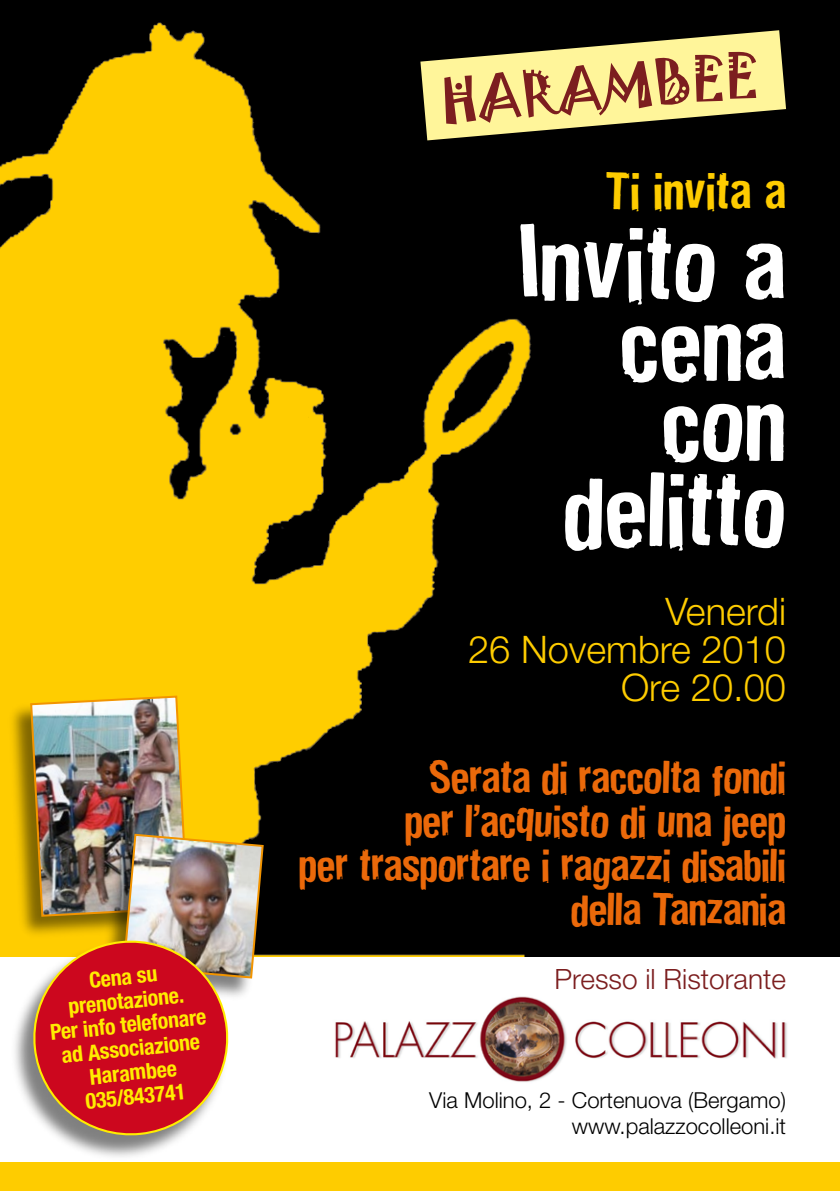
<style>
.page{position:relative;width:840px;height:1191px;background:#fff}
.page>*{position:absolute;margin:0;border:0;box-sizing:border-box;transform-origin:0 0}
.t1{font:96px/82px "Dirtyhouse";color:#fff;text-align:right}
.t2{font:68.8px "Jokerman Plain";color:#7c1e1f}
.t3{font:48px "Dirtyhouse";color:#fecc00}
.t4{font:42px/44px "Dirtyhouse";letter-spacing:-.01em;color:#eb690a;text-align:right}
.t5{font:300 38px/38px "Helvetica Neue";color:#fecc00;text-align:right}
.t6{font:300 28px "Helvetica Neue";color:#7c1e1f}
.t7{font:700 condensed 22px/24px "Helvetica Neue";color:#ffec00;text-align:center}
.t8{font:300 22px/26.4px "Helvetica Neue";color:#000;text-align:right}
</style>
<div class="page">
<div style="left:0;top:561px;width:839px;height:395px;background:#000"></div>
<div style="left:0;top:0;width:839px;height:595px;background:#000"></div>
<img style="left:335px;top:996px;width:452px;height:86px">
<div style="left:0;top:1162px;width:839px;height:29px;background:#fecc00"></div>
<img style="left:0;top:22px;width:532px;height:934px">
<div style="left:7px;top:695px;width:183px;height:244px;background:#000;opacity:.5"></div>
<div style="left:99px;top:833px;width:166px;height:169px;background:#000;opacity:.5"></div>
<img style="left:29px;top:694px;width:236px;height:285px">
<div style="left:9px;top:941px;width:221px;height:221px;background:#000;opacity:.5"></div>
<svg style="left:29px;top:936px;width:203px;height:203px;background:#cd4242"></svg>
<div style="left:407px;top:29px;width:380px;height:124px;background:#000"></div>
<svg style="left:420px;top:30px;width:365px;height:110px;fill:#fff59a"></svg>
<h2 class="t2" style="left:437px;top:62px;width:320px;rotate:-5deg">HARAMBEE</h2>
<p class="t3" style="left:605px;top:157px;width:182px">Ti invita a</p>
<h1 class="t1" style="left:517px;top:222px;width:269px">Invito a cena con delitto</h1>
<p class="t5" style="left:468px;top:592px;width:319px">Venerdi<br>26 Novembre 2010<br>Ore 20.00</p>
<p class="t4" style="left:299px;top:755px;width:488px">Serata di raccolta fondi<br>per l’acquisto di una jeep<br>per trasportare i ragazzi disabili della Tanzania</p>
<p class="t7" style="left:44px;top:972px;width:158px;rotate:-6deg">Cena su prenotazione.<br>Per info telefonare ad Associazione<br>Harambee<br>035/843741</p>
<p class="t6" style="left:554px;top:962px;width:233px">Presso il Ristorante</p>
<p class="t8" style="left:429px;top:1086px;width:358px">Via Molino, 2 - Cortenuova (Bergamo) www.palazzocolleoni.it</p>
</div>
